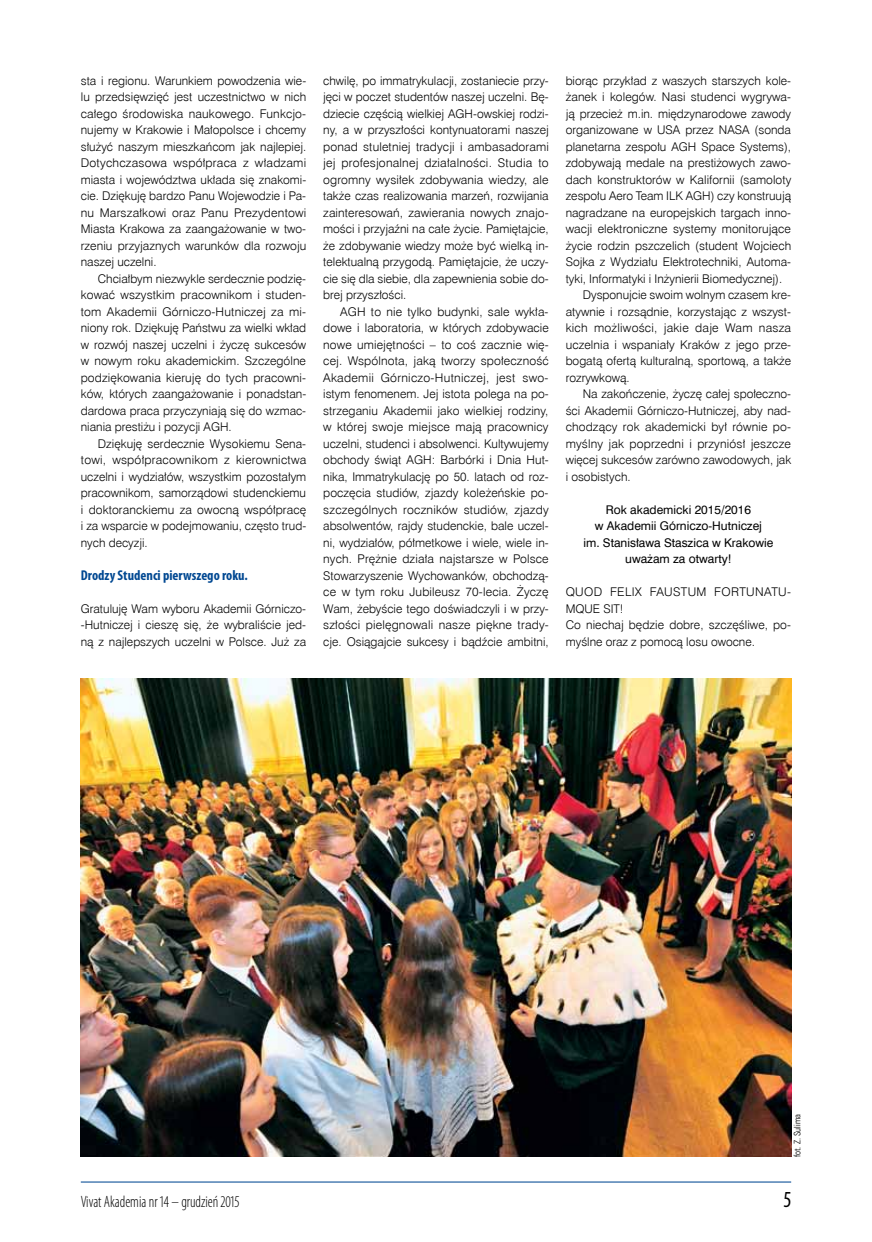
<style>
.page{position:relative;width:872px;height:1242px;background:#fff}
.page>*{position:absolute;margin:0;border:0;box-sizing:border-box;transform-origin:0 0}
.t1{font:condensed 23.1px "Myriad Pro";color:#000;scale:.91 1}
.t2{font:300 condensed 16.5px "Myriad Pro";color:#000;scale:.91 1}
.t3{font:700 condensed 14.25px "Myriad Pro";color:#004892}
.t4{font:12px/16.5px "Swis 721 Lt EU";color:#000;text-align:justify}
.t5{font:12px/16.5px "Swis 721 EU";color:#000;text-align:center}
.t6{font:12px "Swis 721 Lt EU";letter-spacing:.02em;color:#000}
.t7{font:9px "Zurich Lt Cn EU";color:#000}
</style>
<div class="page">
<hr style="left:81px;top:1181px;width:710px;height:1px;background:#004892">
<img style="left:81px;top:679px;width:710px;height:478px">
<p class="t4" style="left:81px;top:72px;width:227px">sta i regionu. Warunkiem powodzenia wie&shy;lu przedsięwzięć jest uczestnictwo w nich całego środowiska naukowego. Funkcjo&shy;nujemy w Krakowie i Małopolsce i chcemy służyć naszym mieszkańcom jak najlepiej.<br>Dotychczasowa współpraca z władzami miasta i województwa układa się znakomi&shy;cie. Dziękuję bardzo Panu Wojewodzie i Pa&shy;nu Marszałkowi oraz Panu Prezydentowi Miasta Krakowa za zaangażowanie w two&shy;rzeniu przyjaznych warunków dla rozwoju naszej uczelni.</p>
<p class="t4" style="left:81px;top:270px;width:227px;text-indent:17px">Chciałbym niezwykle serdecznie podzię&shy;kować wszystkim pracownikom i studen&shy;tom Akademii Górniczo-Hutniczej za mi&shy;niony rok. Dziękuję Państwu za wielki wkład w rozwój naszej uczelni i życzę sukcesów w nowym roku akademickim. Szczególne podziękowania kieruję do tych pracowni&shy;ków, których zaangażowanie i ponadstan&shy;dardowa praca przyczyniają się do wzmac&shy;niania prestiżu i pozycji AGH.</p>
<p class="t4" style="left:81px;top:435px;width:227px;text-indent:17px">Dziękuję serdecznie Wysokiemu Sena&shy;towi, współpracownikom z kierownictwa uczelni i wydziałów, wszystkim pozostałym pracownikom, samorządowi studenckiemu i doktoranckiemu za owocną współpracę i za wsparcie w podejmowaniu, często trud&shy;nych decyzji.</p>
<p class="t3" style="left:81px;top:566px;width:168px">Drodzy Studenci pierwszego roku.</p>
<p class="t4" style="left:81px;top:600px;width:227px">Gratuluję Wam wyboru Akademii Górniczo--Hutniczej i cieszę się, że wybraliście jed&shy;ną z najlepszych uczelni w Polsce. Już za</p>
<p class="t4" style="left:323px;top:72px;width:227px">chwilę, po immatrykulacji, zostaniecie przy&shy;jęci w poczet studentów naszej uczelni. Bę&shy;dziecie częścią wielkiej AGH-owskiej rodzi&shy;ny, a w przyszłości kontynuatorami naszej ponad stuletniej tradycji i ambasadorami jej profesjonalnej działalności. Studia to ogromny wysiłek zdobywania wiedzy, ale także czas realizowania marzeń, rozwijania zainteresowań, zawierania nowych znajo&shy;mości i przyjaźni na całe życie. Pamiętajcie, że zdobywanie wiedzy może być wielką in&shy;telektualną przygodą. Pamiętajcie, że uczy&shy;cie się dla siebie, dla zapewnienia sobie do&shy;brej przyszłości.</p>
<p class="t4" style="left:323px;top:303px;width:227px;text-indent:17px">AGH to nie tylko budynki, sale wykła&shy;dowe i laboratoria, w których zdobywacie nowe umiejętności – to coś zacznie wię&shy;cej. Wspólnota, jaką tworzy społeczność Akademii Górniczo-Hutniczej, jest swo&shy;istym fenomenem. Jej istota polega na po&shy;strzeganiu Akademii jako wielkiej rodziny, w której swoje miejsce mają pracownicy uczelni, studenci i absolwenci. Kultywujemy obchody świąt AGH: Barbórki i Dnia Hut&shy;nika, Immatrykulację po 50. latach od roz&shy;poczęcia studiów, zjazdy koleżeńskie po&shy;szczególnych roczników studiów, zjazdy absolwentów, rajdy studenckie, bale uczel&shy;ni, wydziałów, półmetkowe i wiele, wiele in&shy;nych. Prężnie działa najstarsze w Polsce Stowarzyszenie Wychowanków, obchodzą&shy;ce w tym roku Jubileusz 70-lecia. Życzę Wam, żebyście tego doświadczyli i w przy&shy;szłości pielęgnowali nasze piękne trady&shy;cje. Osiągajcie sukcesy i bądźcie ambitni,</p>
<p class="t4" style="left:566px;top:72px;width:227px">biorąc przykład z waszych starszych kole-</p>
<p class="t4" style="left:566px;top:89px;width:227px">żanek i kolegów. Nasi studenci wygrywa-</p>
<p class="t4" style="left:566px;top:105px;width:227px">ją przecież m.in. międzynarodowe zawody</p>
<p class="t4" style="left:566px;top:122px;width:227px">organizowane w USA przez NASA (sonda</p>
<p class="t4" style="left:566px;top:138px;width:227px">planetarna zespołu AGH Space Systems),</p>
<p class="t4" style="left:566px;top:155px;width:227px">zdobywają medale na prestiżowych zawo-</p>
<p class="t4" style="left:566px;top:171px;width:227px">dach konstruktorów w Kalifornii (samoloty</p>
<p class="t4" style="left:566px;top:188px;width:227px">zespołu Aero Team ILK AGH) czy konstruują</p>
<p class="t4" style="left:566px;top:204px;width:227px">nagradzane na europejskich targach inno-</p>
<p class="t4" style="left:566px;top:221px;width:227px">wacji elektroniczne systemy monitorujące</p>
<p class="t4" style="left:566px;top:237px;width:227px">życie rodzin pszczelich (student Wojciech</p>
<p class="t4" style="left:566px;top:254px;width:227px">Sojka z Wydziału Elektrotechniki, Automa-</p>
<p class="t4" style="left:566px;top:270px;width:218px">tyki, Informatyki i Inżynierii Biomedycznej).</p>
<p class="t4" style="left:583px;top:287px;width:210px">Dysponujcie swoim wolnym czasem kre-</p>
<p class="t4" style="left:566px;top:303px;width:227px">atywnie i rozsądnie, korzystając z wszyst-</p>
<p class="t6" style="left:566px;top:320px;width:227px">kich możliwości, jakie daje Wam nasza</p>
<p class="t4" style="left:566px;top:336px;width:227px">uczelnia i wspaniały Kraków z jego prze-</p>
<p class="t4" style="left:566px;top:353px;width:227px">bogatą ofertą kulturalną, sportową, a także</p>
<p class="t4" style="left:566px;top:369px;width:65px">rozrywkową.</p>
<p class="t4" style="left:583px;top:386px;width:210px">Na zakończenie, życzę całej społeczno-</p>
<p class="t4" style="left:566px;top:402px;width:227px">ści Akademii Górniczo-Hutniczej, aby nad-</p>
<p class="t4" style="left:566px;top:419px;width:227px">chodzący rok akademicki był równie po-</p>
<p class="t4" style="left:566px;top:435px;width:227px">myślny jak poprzedni i przyniósł jeszcze</p>
<p class="t4" style="left:566px;top:452px;width:227px">więcej sukcesów zarówno zawodowych, jak</p>
<p class="t4" style="left:566px;top:468px;width:66px">i osobistych.</p>
<p class="t5" style="left:583px;top:501px;width:192px">Rok akademicki 2015/2016<br>w Akademii Górniczo-Hutniczej<br>im. Stanisława Staszica w Krakowie uważam za otwarty!</p>
<p class="t4" style="left:566px;top:584px;width:227px;text-align:left">QUOD FELIX FAUSTUM FORTUNATU-<br>MQUE SIT!<br>Co niechaj będzie dobre, szczęśliwe, po&shy;myślne oraz z pomocą losu owocne.</p>
<p class="t7" style="left:791px;top:1157px;width:45px;rotate:-90deg">fot. Z. Sulima</p>
<h2 class="t2" style="left:81px;top:1192px;width:176px">Vivat Akademia nr 14 – grudzień 2015</h2>
<h1 class="t1" style="left:783px;top:1186px;width:10px">5</h1>
</div>
